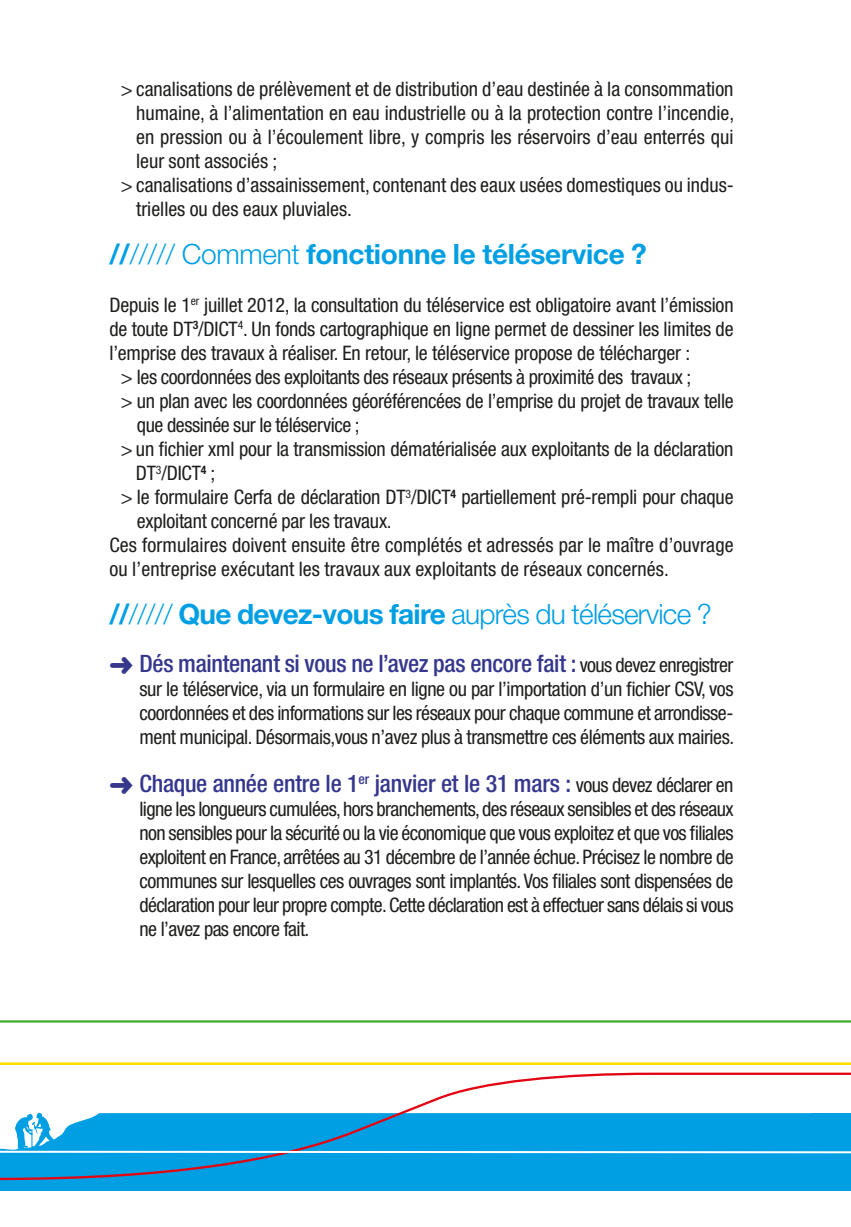
<style>
.page{position:relative;width:851px;height:1227px;background:#fff}
.page>*{position:absolute;margin:0;border:0;box-sizing:border-box;transform-origin:0 0}
.t1{font:300 28px "Helvetica Neue LT Std";letter-spacing:-.025em;color:#009fe3}
.t2{font:700 28px "Helvetica Neue LT Std";letter-spacing:-.01em;color:#009fe3}
.t3{font:500 condensed 24px "Helvetica Neue LT Std";letter-spacing:-.01em;color:#35378d}
.t4{font:condensed 20px/24px "Helvetica Neue LT Std";letter-spacing:-.01em;color:#1d1d1b;text-align:justify}
.s1{font-weight:300}
.s2{font-weight:700}
.s3{font-weight:400;font-size:20px;color:#1d1d1b}
</style>
<div class="page">
<hr style="left:0;top:1062px;width:850px;height:3px;background:#ffe200">
<hr style="left:0;top:1020px;width:850px;height:2px;background:#45ac34">
<div style="left:811px;top:1113px;width:39px;height:78px;background:#009fe3"></div>
<div style="left:0;top:1181px;width:811px;height:10px;background:#009fe3"></div>
<svg style="left:0;top:1072px;width:850px;height:109px"></svg>
<svg style="left:0;top:1112px;width:850px;height:60px;background:#18a5e3"></svg>
<p class="t4" style="left:121px;top:77px;width:614px">&gt; canalisations de prélèvement et de distribution d’eau destinée à la consommation</p>
<p class="t4" style="left:136px;top:101px;width:599px">humaine, à l’alimentation en eau industrielle ou à la protection contre l’incendie,</p>
<p class="t4" style="left:136px;top:125px;width:598px">en pression ou à l’écoulement libre, y compris les réservoirs d’eau enterrés qui</p>
<p class="t4" style="left:136px;top:149px;width:143px">leur sont associés ;</p>
<p class="t4" style="left:121px;top:173px;width:614px">&gt; canalisations d’assainissement, contenant des eaux usées domestiques ou indus-</p>
<p class="t4" style="left:136px;top:197px;width:217px">trielles ou des eaux pluviales.</p>
<h1 class="t2" style="left:109px;top:237px;width:539px">//<span class="s1">///// Comment</span> fonctionne le téléservice ?</h1>
<p class="t4" style="left:109px;top:293px;width:625px">Depuis le 1<sup>er</sup> juillet 2012, la consultation du téléservice est obligatoire avant l’émission</p>
<p class="t4" style="left:109px;top:317px;width:625px">de toute DT<sup>3</sup>/DICT<sup>4</sup>. Un fonds cartographique en ligne permet de dessiner les limites de</p>
<p class="t4" style="left:109px;top:341px;width:582px">l’emprise des travaux à réaliser. En retour, le téléservice propose de télécharger :</p>
<p class="t4" style="left:121px;top:365px;width:572px">&gt; les coordonnées des exploitants des réseaux présents à proximité des travaux ;</p>
<p class="t4" style="left:121px;top:389px;width:614px">&gt; un plan avec les coordonnées géoréférencées de l’emprise du projet de travaux telle</p>
<p class="t4" style="left:137px;top:413px;width:224px">que dessinée sur le téléservice ;</p>
<p class="t4" style="left:121px;top:437px;width:614px">&gt; un fichier xml pour la transmission dématérialisée aux exploitants de la déclaration</p>
<p class="t4" style="left:136px;top:461px;width:81px">DT<sup>3</sup>/DICT<sup>4</sup> ;</p>
<p class="t4" style="left:121px;top:485px;width:614px">&gt; le formulaire Cerfa de déclaration DT<sup>3</sup>/DICT<sup>4</sup> partiellement pré-rempli pour chaque</p>
<p class="t4" style="left:137px;top:509px;width:256px">exploitant concerné par les travaux.</p>
<p class="t4" style="left:109px;top:533px;width:625px">Ces formulaires doivent ensuite être complétés et adressés par le maître d’ouvrage</p>
<p class="t4" style="left:109px;top:557px;width:560px">ou l’entreprise exécutant les travaux aux exploitants de réseaux concernés.</p>
<h1 class="t1" style="left:109px;top:597px;width:603px"><span class="s2">//</span>///// <span class="s2">Que devez-vous faire</span> auprès du téléservice ?</h1>
<p class="t3" style="left:139px;top:649px;width:595px">Dés maintenant si vous ne l’avez pas encore fait : <span class="s3">vous devez enregistrer</span></p>
<p class="t4" style="left:139px;top:677px;width:596px">sur le téléservice, via un formulaire en ligne ou par l’importation d’un fichier CSV, vos coordonnées et des informations sur les réseaux pour chaque commune et arrondisse&shy;ment municipal. Désormais,vous n’avez plus à transmettre ces éléments aux mairies.</p>
<p class="t3" style="left:139px;top:769px;width:595px">Chaque année entre le 1<sup>er</sup> janvier et le 31 mars : <span class="s3">vous devez déclarer en</span></p>
<p class="t4" style="left:139px;top:797px;width:595px">ligne les longueurs cumulées, hors branchements, des réseaux sensibles et des réseaux non sensibles pour la sécurité ou la vie économique que vous exploitez et que vos filiales exploitent en France, arrêtées au 31 décembre de l’année échue. précisez le nombre de communes sur lesquelles ces ouvrages sont implantés. Vos filiales sont dispensées de déclaration pour leur propre compte. Cette déclaration est à effectuer sans délais si vous ne l’avez pas encore fait.</p>
</div>
